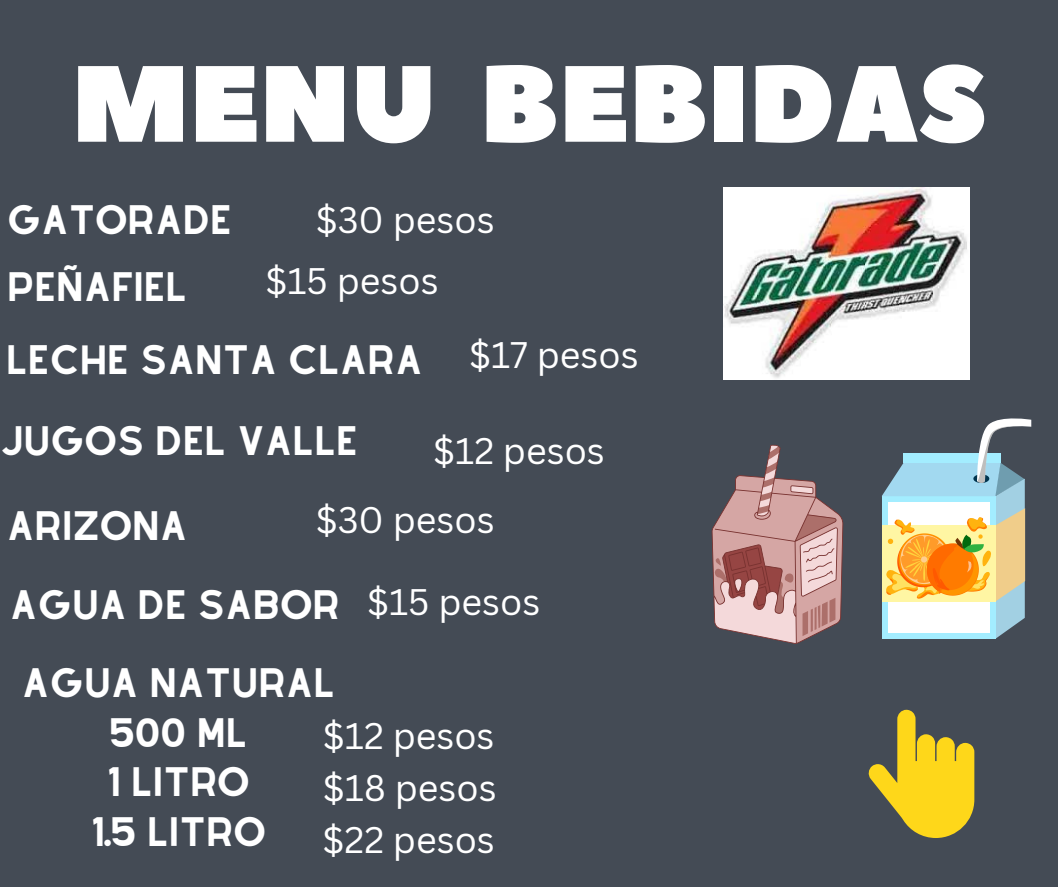
<style>
.page{position:relative;width:1058px;height:887px;background:#fff}
.page>*{position:absolute;margin:0;border:0;box-sizing:border-box;transform-origin:0 0}
.t1{font:108px "Peace Sans";color:#fff}
.t2{font:36px "Alyssum Sans";color:#fff}
.t3{font:36px "Canva Sans";color:#fff}
</style>
<div class="page">
<div style="left:0;top:0;width:1058px;height:886px;background:#444b55"></div>
<svg style="left:882px;top:418px;width:149px;height:220px"></svg>
<svg style="left:868px;top:709px;width:106px;height:129px"></svg>
<img style="left:723px;top:188px;width:246px;height:191px">
<svg style="left:711px;top:445px;width:132px;height:198px"></svg>
<p class="t1" style="left:72px;top:33px;width:916px">MENU BEBIDAS</p>
<p class="t3" style="left:316px;top:194px;width:180px">$30 pesos</p>
<p class="t3" style="left:265px;top:256px;width:175px">$15 pesos</p>
<p class="t3" style="left:469px;top:330px;width:171px">$17 pesos</p>
<p class="t2" style="left:7px;top:198px;width:227px">GATORADE</p>
<p class="t2" style="left:7px;top:265px;width:182px">PEÑAFIEL</p>
<p class="t2" style="left:6px;top:338px;width:418px">LECHE SANTA CLARA</p>
<p class="t2" style="left:-1px;top:419px;width:360px">JUGOS DEL VALLE</p>
<p class="t3" style="left:433px;top:425px;width:173px">$12 pesos</p>
<p class="t2" style="left:7px;top:504px;width:182px">ARIZONA</p>
<p class="t3" style="left:316px;top:494px;width:180px">$30 pesos</p>
<p class="t2" style="left:10px;top:583px;width:331px">AGUA DE SABOR</p>
<p class="t3" style="left:367px;top:576px;width:175px">$15 pesos</p>
<p class="t2" style="left:22px;top:661px;width:315px">AGUA NATURAL</p>
<p class="t2" style="left:109px;top:710px;width:140px">500 ML</p>
<p class="t2" style="left:107px;top:760px;width:144px">1 LITRO</p>
<p class="t2" style="left:91px;top:809px;width:176px">1.5 LITRO</p>
<p class="t3" style="left:323px;top:710px;width:173px">$12 pesos</p>
<p class="t3" style="left:323px;top:762px;width:175px">$18 pesos</p>
<p class="t3" style="left:322px;top:814px;width:174px">$22 pesos</p>
</div>
